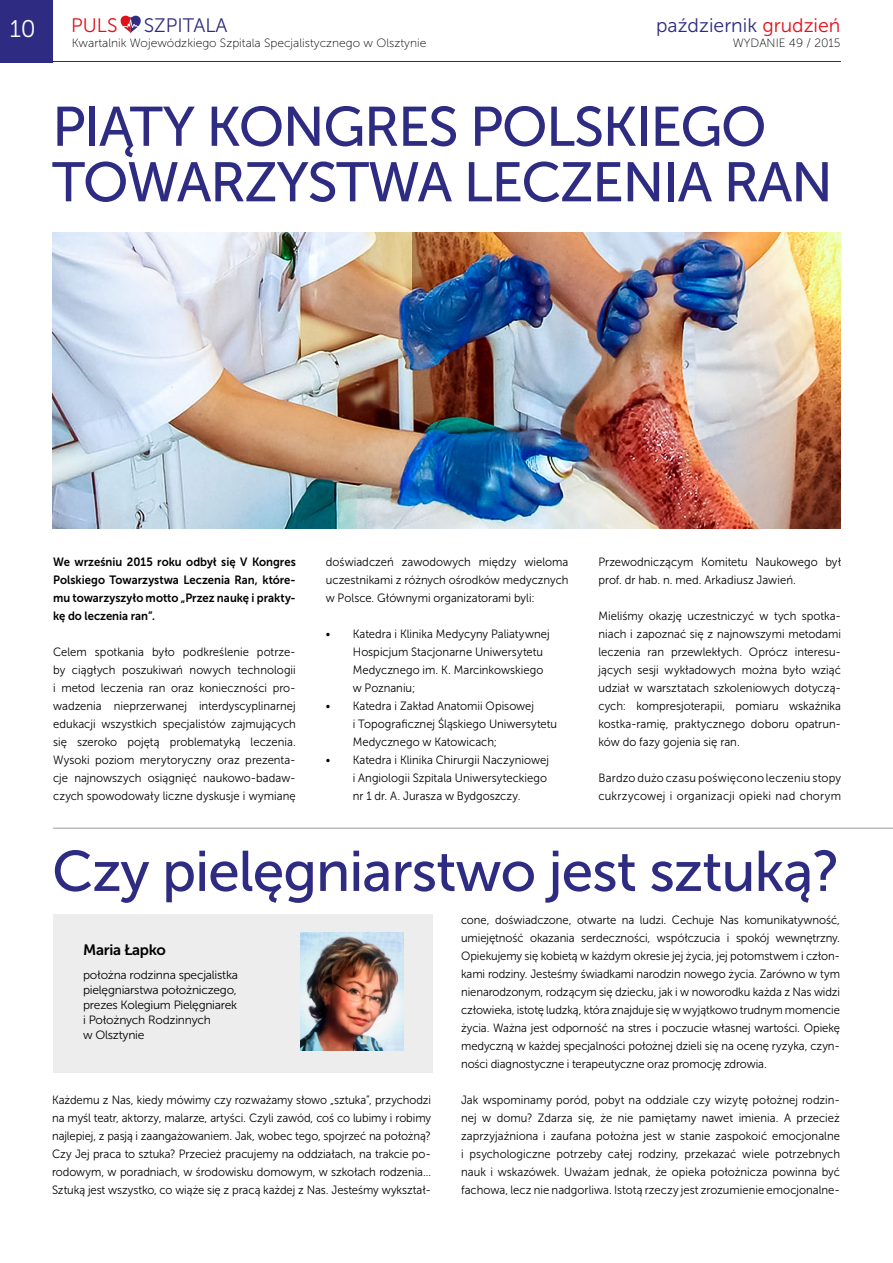
<style>
.page{position:relative;width:893px;height:1263px;background:#fff}
.page>*{position:absolute;margin:0;border:0;box-sizing:border-box;transform-origin:0 0}
.t1{font:57px "Museo Sans 500";letter-spacing:-.02em;color:#2e2b82}
.t2{font:55.5px/55.5px "Museo Sans 500";letter-spacing:-.03em;color:#2e2b82}
.t3{font:24px "Museo Sans 300";color:#fff}
.t4{font:19.5px "Museo Sans 300";color:#2e2b82}
.t5{font:19.5px "Museo Sans 300";color:#e21017}
.t6{font:15px "Museo Sans 700";letter-spacing:-.02em;color:#000}
.t7{font:12px/18px "Museo Sans 300";color:#000;text-align:justify;scale:.94 1}
.t8{font:12px/18px "Museo Sans 700";color:#000;text-align:justify;scale:.94 1}
.t9{font:12px/15px "Museo Sans 300";letter-spacing:-.02em;color:#000}
.t10{font:12px/18px "Museo Sans 300";letter-spacing:.02em;color:#000;scale:.94 1}
.t11{font:12px "Museo Sans 100";color:#000}
.s1{color:#e21017}
</style>
<div class="page">
<div style="left:0;top:0;width:52px;height:62px;background:#2e2b82"></div>
<hr style="left:0;top:61px;width:840px;height:1px;background:#2e2b82">
<svg style="left:121px;top:16px;width:20px;height:17px"></svg>
<div style="left:53px;top:913px;width:380px;height:159px;background:#ededed"></div>
<img style="left:300px;top:933px;width:103px;height:118px">
<img style="left:52px;top:233px;width:788px;height:295px">
<hr style="left:53px;top:828px;width:840px;height:1px;background:#9d9d9c">
<h3 class="t3" style="left:10px;top:16px;width:28px">10</h3>
<h3 class="t5" style="left:71px;top:14px;width:48px">PULS</h3>
<h3 class="t4" style="left:144px;top:14px;width:85px">SZPITALA</h3>
<p class="t11" style="left:72px;top:36px;width:356px">Kwartalnik Wojewódzkiego Szpitala Specjalistycznego w Olsztynie</p>
<h3 class="t4" style="left:656px;top:14px;width:186px">październik <span class="s1">grudzień</span></h3>
<p class="t11" style="left:733px;top:36px;width:109px">WYDANIE 49 / 2015</p>
<h2 class="t2" style="left:52px;top:99px;width:782px">PIĄTY KONGRES POLSKIEGO<br>TOWARZYSTWA LECZENIA RAN</h2>
<p class="t8" style="left:53px;top:552px;width:260px">We wrześniu 2015 roku odbył się V Kongres Polskiego Towarzystwa Leczenia Ran, które&shy;mu towarzyszyło motto „Przez naukę i prakty&shy;kę do leczenia ran”.</p>
<p class="t7" style="left:53px;top:642px;width:260px">Celem spotkania było podkreślenie potrze&shy;by ciągłych poszukiwań nowych technologii i metod leczenia ran oraz konieczności pro&shy;wadzenia nieprzerwanej interdyscyplinarnej edukacji wszystkich specjalistów zajmujących się szeroko pojętą problematyką leczenia.<br>Wysoki poziom merytoryczny oraz prezenta&shy;cje najnowszych osiągnięć naukowo-badaw&shy;czych spowodowały liczne dyskusje i wymianę</p>
<p class="t7" style="left:326px;top:552px;width:260px">doświadczeń zawodowych między wieloma uczestnikami z różnych ośrodków medycznych w Polsce. Głównymi organizatorami byli:</p>
<p class="t7" style="left:353px;top:624px;width:211px;text-align:left;text-indent:-27px">• Katedra i Klinika Medycyny Paliatywnej<br>Hospicjum Stacjonarne Uniwersytetu<br>Medycznego im. K. Marcinkowskiego w Poznaniu;</p>
<p class="t7" style="left:353px;top:696px;width:219px;text-align:left;text-indent:-27px">• Katedra i Zakład Anatomii Opisowej<br>i Topograficznej Śląskiego Uniwersytetu<br>Medycznego w Katowicach;</p>
<p class="t7" style="left:353px;top:750px;width:210px;text-align:left;text-indent:-27px">• Katedra i Klinika Chirurgii Naczyniowej i Angiologii Szpitala Uniwersyteckiego nr 1 dr. A. Jurasza w Bydgoszczy.</p>
<p class="t7" style="left:598px;top:552px;width:260px">Przewodniczącym Komitetu Naukowego był prof. dr hab. n. med. Arkadiusz Jawień.</p>
<p class="t7" style="left:598px;top:606px;width:260px">Mieliśmy okazję uczestniczyć w tych spotka&shy;niach i zapoznać się z najnowszymi metodami leczenia ran przewlekłych. Oprócz interesu&shy;jących sesji wykładowych można było wziąć udział w warsztatach szkoleniowych dotyczą&shy;cych: kompresjoterapii, pomiaru wskaźnika kostka-ramię, praktycznego doboru opatrun&shy;ków do fazy gojenia się ran.</p>
<p class="t10" style="left:598px;top:768px;width:260px">Bardzo dużo czasu poświęcono leczeniu stopy cukrzycowej i organizacji opieki nad chorym</p>
<h1 class="t1" style="left:52px;top:840px;width:789px">Czy pielęgniarstwo jest sztuką?</h1>
<p class="t6" style="left:83px;top:941px;width:84px">Maria Łapko</p>
<p class="t9" style="left:83px;top:967px;width:156px">położna rodzinna specjalistka pielęgniarstwa położniczego, prezes Kolegium Pielęgniarek i Położnych Rodzinnych<br>w Olsztynie</p>
<p class="t7" style="left:52px;top:1091px;width:405px">Każdemu z Nas, kiedy mówimy czy rozważamy słowo „sztuka”, przychodzi na myśl teatr, aktorzy, malarze, artyści. Czyli zawód, coś co lubimy i robimy najlepiej, z pasją i zaangażowaniem. Jak, wobec tego, spojrzeć na położną?<br>Czy Jej praca to sztuka? Przecież pracujemy na oddziałach, na trakcie po&shy;rodowym, w poradniach, w środowisku domowym, w szkołach rodzenia… Sztuką jest wszystko, co wiąże się z pracą każdej z Nas. Jesteśmy wykształ-</p>
<p class="t7" style="left:461px;top:911px;width:405px">cone, doświadczone, otwarte na ludzi. Cechuje Nas komunikatywność, umiejętność okazania serdeczności, współczucia i spokój wewnętrzny.<br>Opiekujemy się kobietą w każdym okresie jej życia, jej potomstwem i człon&shy;kami rodziny. Jesteśmy świadkami narodzin nowego życia. Zarówno w tym nienarodzonym, rodzącym się dziecku, jak i w noworodku każda z Nas widzi człowieka, istotę ludzką, która znajduje się w wyjątkowo trudnym momencie życia. Ważna jest odporność na stres i poczucie własnej wartości. Opiekę medyczną w każdej specjalności położnej dzieli się na ocenę ryzyka, czyn&shy;ności diagnostyczne i terapeutyczne oraz promocję zdrowia.</p>
<p class="t7" style="left:461px;top:1091px;width:405px">Jak wspominamy poród, pobyt na oddziale czy wizytę położnej rodzin&shy;nej w domu? Zdarza się, że nie pamiętamy nawet imienia. A przecież zaprzyjaźniona i zaufana położna jest w stanie zaspokoić emocjonalne i psychologiczne potrzeby całej rodziny, przekazać wiele potrzebnych nauk i wskazówek. Uważam jednak, że opieka położnicza powinna być fachowa, lecz nie nadgorliwa. Istotą rzeczy jest zrozumienie emocjonalne-</p>
</div>
